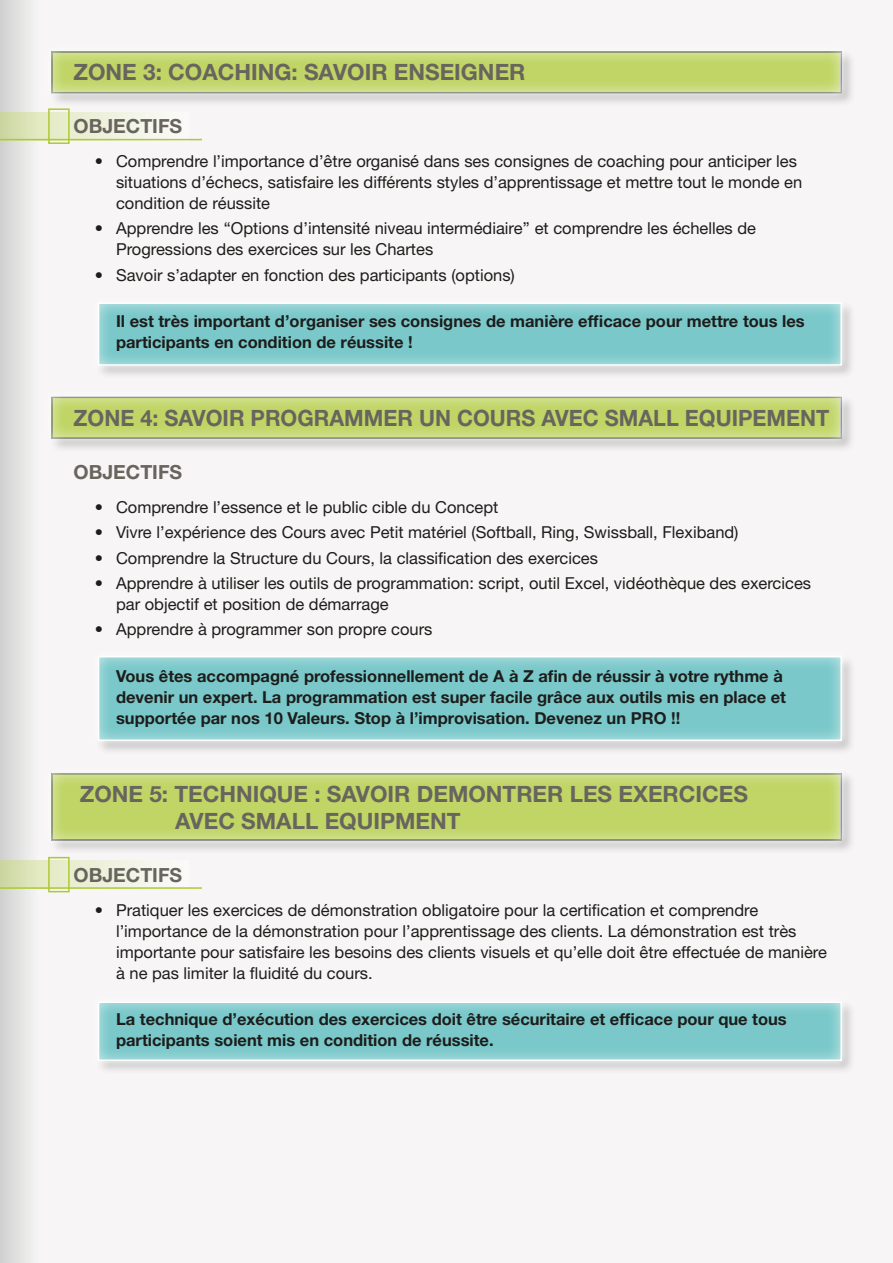
<style>
.page{position:relative;width:893px;height:1263px;background:#f7f5f5}
.page>*{position:absolute;margin:0;border:0;box-sizing:border-box;transform-origin:0 0}
.t1{font:700 22.5px/27px "Helvetica Neue";color:#68645e}
.t2{font:700 22.5px "Helvetica Neue";color:#68645e;scale:.96 1}
.t3{font:700 19.5px "Helvetica Neue";color:#68645e}
.t4{font:16.5px/21px "Helvetica Neue";color:#1d1d1b}
.t5{font:700 16.5px/21px "Helvetica Neue";color:#1d1d1b}
</style>
<div class="page">
<div style="left:0;top:0;width:40px;height:1263px;background:linear-gradient(to right,#d0d0d0,#f6f5f5)"></div>
<div style="left:49px;top:49px;width:807px;height:59px;background:#f2f0f0"></div>
<div style="left:57px;top:57px;width:793px;height:44px;background:#dad9d9"></div>
<div style="left:50px;top:50px;width:792px;height:45px;background:#fff;opacity:.75"></div>
<div style="left:49px;top:394px;width:807px;height:59px;background:#f2f0f0"></div>
<svg style="left:57px;top:402px;width:793px;height:45px;fill:#dad8d8"></svg>
<div style="left:50px;top:396px;width:792px;height:45px;background:#fff;opacity:.75"></div>
<div style="left:49px;top:771px;width:807px;height:84px;background:#f1efef"></div>
<div style="left:58px;top:778px;width:792px;height:70px;background:#dbd9d9"></div>
<div style="left:50px;top:772px;width:792px;height:70px;background:#fff;opacity:.75"></div>
<div style="left:96px;top:300px;width:760px;height:80px;background:#f2f0f0"></div>
<svg style="left:103px;top:309px;width:746px;height:65px;fill:#dcdada"></svg>
<div style="left:97px;top:302px;width:745px;height:66px;background:#fff;opacity:.75"></div>
<div style="left:96px;top:654px;width:760px;height:101px;background:#eeecec"></div>
<svg style="left:96px;top:654px;width:753px;height:95px;fill:#d9d8d7"></svg>
<div style="left:97px;top:655px;width:745px;height:88px;background:#fff;opacity:.75"></div>
<div style="left:96px;top:999px;width:760px;height:76px;background:#f1efef"></div>
<div style="left:104px;top:1008px;width:745px;height:61px;background:#dcdada"></div>
<div style="left:97px;top:1000px;width:745px;height:63px;background:#fff;opacity:.75"></div>
<svg style="left:0;top:112px;width:188px;height:27px"></svg>
<div style="left:0;top:861px;width:188px;height:28px;background:linear-gradient(to right,#d6dfad,#fefdfe)"></div>
<hr style="left:0;top:139px;width:202px;height:1px;background:#adca35">
<hr style="left:0;top:887px;width:202px;height:2px;background:#adca35">
<div style="left:48px;top:108px;width:22px;height:36px;border:2px solid #adca35"></div>
<div style="left:48px;top:857px;width:22px;height:35px;border:2px solid #adca35"></div>
<h1 class="t1" style="left:74px;top:58px;width:453px">ZONE 3: COACHING: SAVOIR ENSEIGNER</h1>
<p class="t3" style="left:74px;top:114px;width:110px">OBJECTIFS</p>
<p class="t4" style="left:116px;top:150px;width:688px;text-indent:-21px">• Comprendre l’importance d’être organisé dans ses consignes de coaching pour anticiper les situations d’échecs, satisfaire les différents styles d’apprentissage et mettre tout le monde en condition de réussite</p>
<p class="t4" style="left:116px;top:218px;width:641px;text-indent:-21px">• Apprendre les ‘‘Options d’intensité niveau intermédiaire’’ et comprendre les échelles de<br>Progressions des exercices sur les Chartes</p>
<p class="t4" style="left:95px;top:264px;width:422px">• Savoir s’adapter en fonction des participants (options)</p>
<p class="t5" style="left:116px;top:310px;width:690px">Il est très important d’organiser ses consignes de manière efficace pour mettre tous les participants en condition de réussite !</p>
<h1 class="t2" style="left:74px;top:404px;width:789px">ZONE 4: SAVOIR PROGRAMMER UN COURS AVEC SMALL EQUIPEMENT</h1>
<p class="t3" style="left:74px;top:460px;width:110px">OBJECTIFS</p>
<p class="t4" style="left:95px;top:496px;width:405px">• Comprendre l’essence et le public cible du Concept</p>
<p class="t4" style="left:95px;top:522px;width:645px">• Vivre l’expérience des Cours avec Petit matériel (Softball, Ring, Swissball, Flexiband)</p>
<p class="t4" style="left:95px;top:547px;width:505px">• Comprendre la Structure du Cours, la classification des exercices</p>
<p class="t4" style="left:116px;top:572px;width:696px;text-indent:-21px">• Apprendre à utiliser les outils de programmation: script, outil Excel, vidéothèque des exercices par objectif et position de démarrage</p>
<p class="t4" style="left:95px;top:618px;width:339px">• Apprendre à programmer son propre cours</p>
<p class="t5" style="left:116px;top:665px;width:671px">Vous êtes accompagné professionnellement de A à Z afin de réussir à votre rythme à devenir un expert. La programmation est super facile grâce aux outils mis en place et supportée par nos 10 Valeurs. Stop à l’improvisation. Devenez un PRO !!</p>
<h1 class="t1" style="left:175px;top:780px;width:574px;text-indent:-95px">ZONE 5: TECHNIQUE : SAVOIR DEMONTRER LES EXERCICES<br>AVEC SMALL EQUIPMENT</h1>
<p class="t3" style="left:74px;top:863px;width:110px">OBJECTIFS</p>
<p class="t4" style="left:116px;top:899px;width:712px;text-indent:-21px">• Pratiquer les exercices de démonstration obligatoire pour la certification et comprendre l’importance de la démonstration pour l’apprentissage des clients. La démonstration est très importante pour satisfaire les besoins des clients visuels et qu’elle doit être effectuée de manière à ne pas limiter la fluidité du cours.</p>
<p class="t5" style="left:116px;top:1008px;width:672px">La technique d’exécution des exercices doit être sécuritaire et efficace pour que tous participants soient mis en condition de réussite.</p>
</div>
